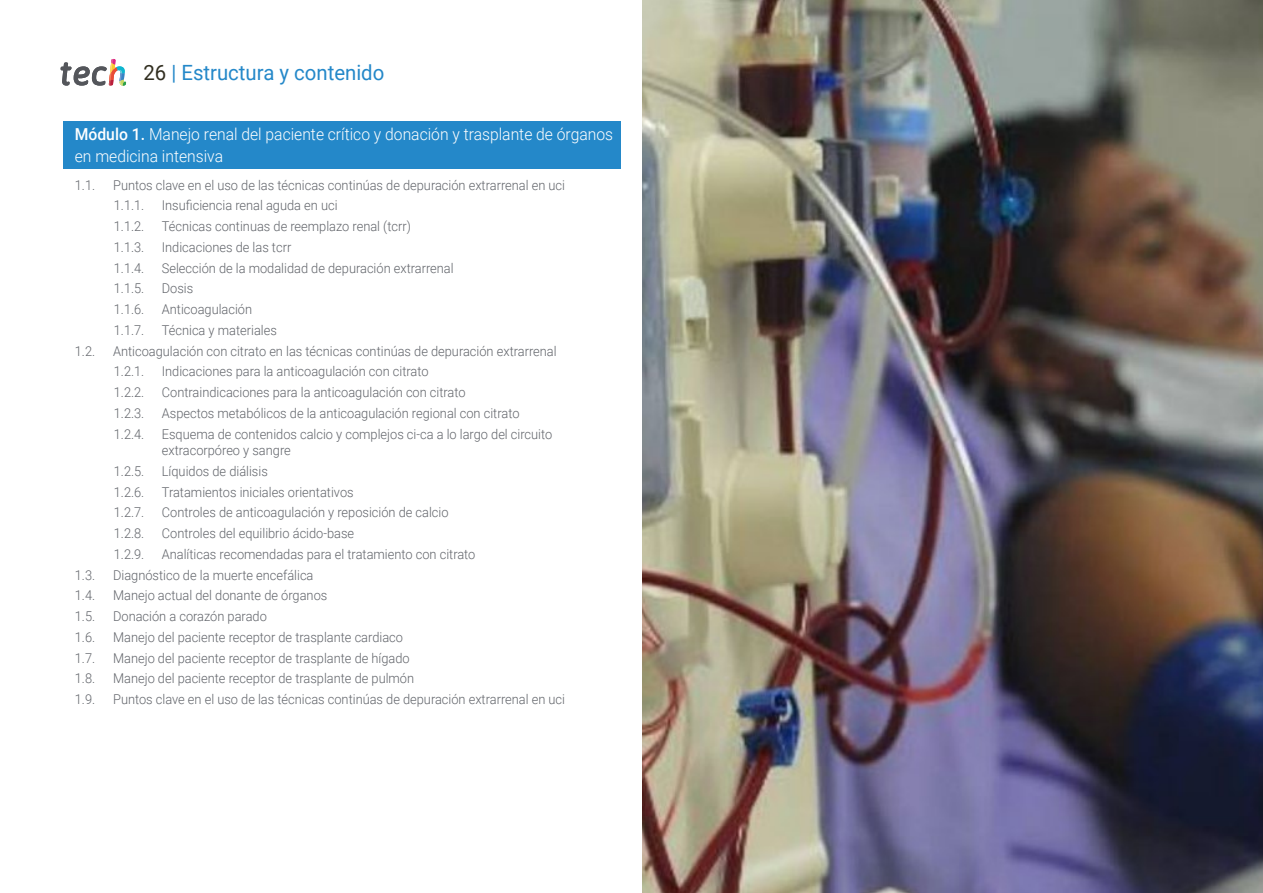
<style>
.page{position:relative;width:1263px;height:893px;background:#fff}
.page>*{position:absolute;margin:0;border:0;box-sizing:border-box;transform-origin:0 0}
.t1{font:21px "Roboto";color:#2488c9}
.t2{font:300 16.5px/22.5px "Roboto";color:#fff;scale:.95 1}
.t3{font:300 13.5px/20.7px "Roboto";color:#61646a;scale:.95 1}
.s1{color:#312e20}
.s2{font-weight:500}
</style>
<div class="page">
<img style="left:642px;top:0;width:621px;height:893px">
<div style="left:64px;top:121px;width:557px;height:48px;background:#2488c9"></div>
<svg style="left:61px;top:59px;width:65px;height:27px"></svg>
<h1 class="t1" style="left:144px;top:57px;width:242px"><span class="s1">26</span> | Estructura y contenido</h1>
<p class="t2" style="left:75px;top:122px;width:568px"><span class="s2">Módulo 1.</span> Manejo renal del paciente crítico y donación y trasplante de órganos en medicina intensiva</p>
<p class="t3" style="left:75px;top:174px;width:23px">1.1.</p>
<p class="t3" style="left:113px;top:174px;width:477px">Puntos clave en el uso de las técnicas continúas de depuración extrarrenal en uci<br>1.1.1.</p>
<p class="t3" style="left:162px;top:195px;width:186px">Insuficiencia renal aguda en uci</p>
<p class="t3" style="left:114px;top:215px;width:34px">1.1.2.</p>
<p class="t3" style="left:162px;top:215px;width:264px">Técnicas continuas de reemplazo renal (tcrr)</p>
<p class="t3" style="left:114px;top:236px;width:34px">1.1.3.</p>
<p class="t3" style="left:162px;top:236px;width:138px">Indicaciones de las tcrr</p>
<p class="t3" style="left:114px;top:257px;width:34px">1.1.4.</p>
<p class="t3" style="left:162px;top:257px;width:309px">Selección de la modalidad de depuración extrarrenal</p>
<p class="t3" style="left:114px;top:278px;width:34px">1.1.5.</p>
<p class="t3" style="left:162px;top:278px;width:35px">Dosis</p>
<p class="t3" style="left:114px;top:298px;width:34px">1.1.6.</p>
<p class="t3" style="left:162px;top:298px;width:97px">Anticoagulación</p>
<p class="t3" style="left:114px;top:319px;width:34px">1.1.7.</p>
<p class="t3" style="left:162px;top:319px;width:123px">Técnica y materiales</p>
<p class="t3" style="left:75px;top:340px;width:23px">1.2.</p>
<p class="t3" style="left:113px;top:340px;width:468px">Anticoagulación con citrato en las técnicas continúas de depuración extrarrenal<br>1.2.1.</p>
<p class="t3" style="left:162px;top:361px;width:282px">Indicaciones para la anticoagulación con citrato</p>
<p class="t3" style="left:114px;top:381px;width:34px">1.2.2.</p>
<p class="t3" style="left:162px;top:381px;width:321px">Contraindicaciones para la anticoagulación con citrato</p>
<p class="t3" style="left:114px;top:402px;width:34px">1.2.3.</p>
<p class="t3" style="left:162px;top:402px;width:378px">Aspectos metabólicos de la anticoagulación regional con citrato</p>
<p class="t3" style="left:114px;top:423px;width:34px">1.2.4.</p>
<p class="t3" style="left:162px;top:425px;width:413px;line-height:16.5px">Esquema de contenidos calcio y complejos ci-ca a lo largo del circuito extracorpóreo y sangre</p>
<p class="t3" style="left:114px;top:460px;width:34px">1.2.5.</p>
<p class="t3" style="left:162px;top:460px;width:113px">Líquidos de diálisis</p>
<p class="t3" style="left:114px;top:481px;width:34px">1.2.6.</p>
<p class="t3" style="left:162px;top:481px;width:203px">Tratamientos iniciales orientativos</p>
<p class="t3" style="left:114px;top:502px;width:34px">1.2.7.</p>
<p class="t3" style="left:162px;top:502px;width:303px">Controles de anticoagulación y reposición de calcio</p>
<p class="t3" style="left:114px;top:522px;width:34px">1.2.8.</p>
<p class="t3" style="left:162px;top:522px;width:204px">Controles del equilibrio ácido-base</p>
<p class="t3" style="left:114px;top:543px;width:34px">1.2.9.</p>
<p class="t3" style="left:162px;top:543px;width:332px">Analíticas recomendadas para el tratamiento con citrato</p>
<p class="t3" style="left:75px;top:564px;width:23px">1.3.</p>
<p class="t3" style="left:113px;top:564px;width:212px">Diagnóstico de la muerte encefálica</p>
<p class="t3" style="left:75px;top:585px;width:23px">1.4.</p>
<p class="t3" style="left:113px;top:585px;width:227px">Manejo actual del donante de órganos</p>
<p class="t3" style="left:75px;top:605px;width:23px">1.5.</p>
<p class="t3" style="left:113px;top:605px;width:163px">Donación a corazón parado</p>
<p class="t3" style="left:75px;top:626px;width:23px">1.6.</p>
<p class="t3" style="left:113px;top:626px;width:307px">Manejo del paciente receptor de trasplante cardiaco</p>
<p class="t3" style="left:75px;top:647px;width:23px">1.7.</p>
<p class="t3" style="left:113px;top:647px;width:314px">Manejo del paciente receptor de trasplante de hígado</p>
<p class="t3" style="left:75px;top:668px;width:23px">1.8.</p>
<p class="t3" style="left:113px;top:668px;width:318px">Manejo del paciente receptor de trasplante de pulmón</p>
<p class="t3" style="left:75px;top:688px;width:23px">1.9.</p>
<p class="t3" style="left:113px;top:688px;width:477px">Puntos clave en el uso de las técnicas continúas de depuración extrarrenal en uci</p>
</div>
